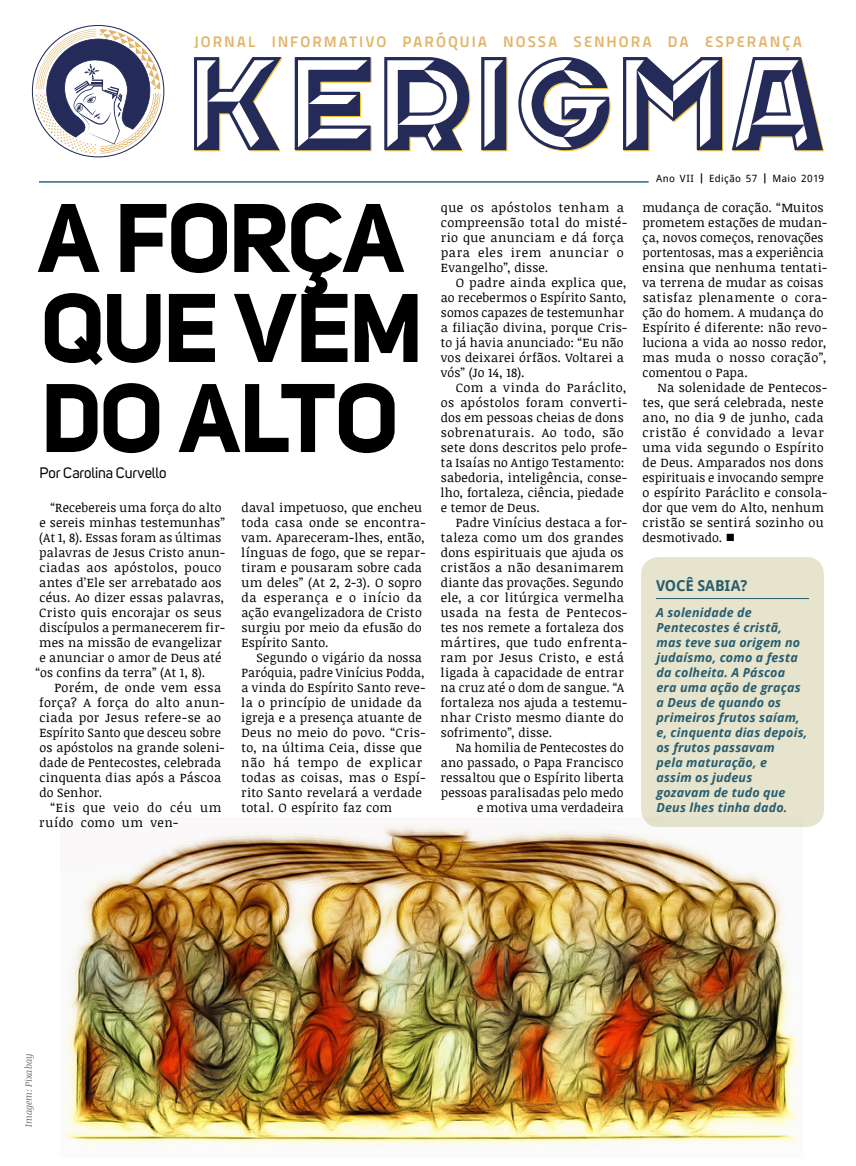
<style>
.page{position:relative;width:856px;height:1166px;background:#fff}
.page>*{position:absolute;margin:0;border:0;box-sizing:border-box;transform-origin:0 0}
.t1{font:700 96px/90px "Uni Sans";letter-spacing:-.02em;color:#000}
.t2{font:15.38px "Panefresco 800 wt";letter-spacing:.13em;color:#e1b569}
.t3{font:15px "Uni Sans";color:#000}
.t4{font:700 15px "Droid Sans";letter-spacing:-.01em;color:#285c6e}
.t5{font:12.5px/15px "Noticia Text";letter-spacing:.02em;color:#000}
.t6{font:italic 700 12.5px/15px "Open Sans";letter-spacing:.015em;color:#285c6e}
.t7{font:12.5px "Noticia Text";letter-spacing:.05em;color:#000}
.t8{font:12.5px "Noticia Text";letter-spacing:.04em;color:#000}
.t9{font:10px "Droid Sans";letter-spacing:.035em;color:#000}
.t10{font:italic 9.38px "Noticia Text";letter-spacing:.005em;color:#706f6f}
.s1{font-weight:700}
</style>
<div class="page">
<svg style="left:732px;top:57px;width:92px;height:94px"></svg>
<svg style="left:295px;top:57px;width:77px;height:94px"></svg>
<svg style="left:518px;top:57px;width:92px;height:94px"></svg>
<svg style="left:481px;top:57px;width:26px;height:94px"></svg>
<svg style="left:194px;top:57px;width:88px;height:94px"></svg>
<svg style="left:384px;top:57px;width:86px;height:94px"></svg>
<svg style="left:623px;top:57px;width:100px;height:94px"></svg>
<svg style="left:32px;top:25px;width:132px;height:132px"></svg>
<hr style="left:39px;top:181px;width:609px;height:2px;background:#00456b">
<img style="left:63px;top:818px;width:736px;height:330px">
<div style="left:641px;top:557px;width:183px;height:270px;background:#e6e4cd;border-radius:18px"></div>
<hr style="left:656px;top:598px;width:153px;height:1px;background:#285c6e">
<p class="t2" style="left:194px;top:30px;width:609px">JORNAL INFORMATIVO PARÓQUIA NOSSA SENHORA DA ESPERANÇA</p>
<h1 class="t1" style="left:38px;top:192px;width:387px">A FORÇA<br>QUE VEM<br>DO ALTO</h1>
<p class="t3" style="left:39px;top:464px;width:129px">Por Carolina Curvello</p>
<p class="t5" style="left:50px;top:500px;width:173px">“Recebereis uma força do alto</p>
<p class="t5" style="left:39px;top:515px;width:187px">e sereis minhas testemunhas”</p>
<p class="t5" style="left:39px;top:530px;width:184px">(At 1, 8). Essas foram as últimas</p>
<p class="t5" style="left:40px;top:545px;width:187px">palavras de Jesus Cristo anun-</p>
<p class="t5" style="left:39px;top:560px;width:184px">ciadas aos apóstolos, pouco</p>
<p class="t5" style="left:39px;top:575px;width:184px">antes d’Ele ser arrebatado aos</p>
<p class="t5" style="left:39px;top:590px;width:186px">céus. Ao dizer essas palavras,</p>
<p class="t5" style="left:39px;top:605px;width:184px">Cristo quis encorajar os seus</p>
<p class="t5" style="left:39px;top:620px;width:187px">discípulos a permanecerem fir-</p>
<p class="t5" style="left:39px;top:635px;width:184px">mes na missão de evangelizar</p>
<p class="t5" style="left:39px;top:650px;width:183px">e anunciar o amor de Deus até</p>
<p class="t5" style="left:35px;top:665px;width:171px">“os confins da terra” (At 1, 8).</p>
<p class="t5" style="left:54px;top:680px;width:168px">Porém, de onde vem essa</p>
<p class="t5" style="left:39px;top:695px;width:187px">força? A força do alto anun-</p>
<p class="t5" style="left:39px;top:710px;width:183px">ciada por Jesus refere-se ao</p>
<p class="t5" style="left:39px;top:725px;width:183px">Espírito Santo que desceu sobre</p>
<p class="t5" style="left:39px;top:740px;width:187px">os apóstolos na grande soleni-</p>
<p class="t5" style="left:39px;top:755px;width:183px">dade de Pentecostes, celebrada</p>
<p class="t5" style="left:39px;top:770px;width:183px">cinquenta dias após a Páscoa</p>
<p class="t5" style="left:39px;top:785px;width:64px">do Senhor.</p>
<p class="t7" style="left:50px;top:799px;width:172px">“Eis que veio do céu um</p>
<p class="t8" style="left:39px;top:814px;width:141px">ruído como um ven-</p>
<p class="t5" style="left:241px;top:500px;width:186px">daval impetuoso, que encheu toda casa onde se encontra&shy;vam. Apareceram-lhes, então, línguas de fogo, que se repar&shy;tiram e pousaram sobre cada um deles” (At 2, 2-3). O sopro da esperança e o início da ação evangelizadora de Cristo surgiu por meio da efusão do<br>Espírito Santo.</p>
<p class="t5" style="left:241px;top:650px;width:186px;text-indent:15px">Segundo o vigário da nossa<br>Paróquia, padre Vinícius Podda, a vinda do Espírito Santo reve&shy;la o princípio de unidade da igreja e a presença atuante de<br>Deus no meio do povo. “Cris&shy;to, na última Ceia, disse que não há tempo de explicar todas as coisas, mas o Espí&shy;rito Santo revelará a verdade total. O espírito faz com</p>
<p class="t5" style="left:441px;top:200px;width:188px">que os apóstolos tenham a compreensão total do misté&shy;rio que anunciam e dá força para eles irem anunciar o<br>Evangelho”, disse.</p>
<p class="t5" style="left:441px;top:275px;width:188px;text-indent:15px">O padre ainda explica que, ao recebermos o Espírito Santo, somos capazes de testemunhar a filiação divina, porque Cris&shy;to já havia anunciado: “Eu não vos deixarei órfãos. Voltarei a vós” (Jo 14, 18).</p>
<p class="t5" style="left:441px;top:380px;width:188px;text-indent:15px">Com a vinda do Paráclito, os apóstolos foram converti&shy;dos em pessoas cheias de dons sobrenaturais. Ao todo, são sete dons descritos pelo profe&shy;ta Isaías no Antigo Testamento: sabedoria, inteligência, conse&shy;lho, fortaleza, ciência, piedade e temor de Deus.</p>
<p class="t5" style="left:440px;top:515px;width:188px;text-indent:15px">Padre Vinícius destaca a for&shy;taleza como um dos grandes dons espirituais que ajuda os cristãos a não desanimarem diante das provações. Segundo ele, a cor litúrgica vermelha usada na festa de Pentecos&shy;tes nos remete a fortaleza dos mártires, que tudo enfrenta&shy;ram por Jesus Cristo, e está ligada à capacidade de entrar na cruz até o dom de sangue. “A fortaleza nos ajuda a testemu&shy;nhar Cristo mesmo diante do sofrimento”, disse.</p>
<p class="t5" style="left:440px;top:740px;width:185px;text-align:right">Na homilia de Pentecostes do ano passado, o Papa Francisco ressaltou que o Espírito liberta pessoas paralisadas pelo medo e motiva uma verdadeira</p>
<p class="t9" style="left:656px;top:171px;width:169px">Ano VII <span class="s1">|</span> Edição 57 <span class="s1">|</span> Maio 2019</p>
<p class="t5" style="left:642px;top:200px;width:186px">mudança de coração. “Muitos prometem estações de mudan&shy;ça, novos começos, renovações portentosas, mas a experiência ensina que nenhuma tentati&shy;va terrena de mudar as coisas satisfaz plenamente o cora&shy;ção do homem. A mudança do<br>Espírito é diferente: não revo&shy;luciona a vida ao nosso redor, mas muda o nosso coração”, comentou o Papa.</p>
<p class="t5" style="left:642px;top:380px;width:186px;text-indent:15px">Na solenidade de Pentecos&shy;tes, que será celebrada, neste ano, no dia 9 de junho, cada cristão é convidado a levar uma vida segundo o Espírito de Deus. Amparados nos dons espirituais e invocando sempre o espírito Paráclito e consola&shy;dor que vem do Alto, nenhum cristão se sentirá sozinho ou desmotivado. ■</p>
<p class="t4" style="left:656px;top:575px;width:93px">VOCÊ SABIA?</p>
<p class="t6" style="left:656px;top:605px;width:153px">A solenidade de<br>Pentecostes é cristã, mas teve sua origem no judaísmo, como a festa da colheita. A Páscoa era uma ação de graças a Deus de quando os primeiros frutos saíam, e, cinquenta dias depois, os frutos passavam<br>pela maturação, e<br>assim os judeus gozavam de tudo que<br>Deus lhes tinha dado.</p>
<p class="t10" style="left:22px;top:1127px;width:75px;rotate:-90deg">Imagem: Pixabay</p>
</div>
